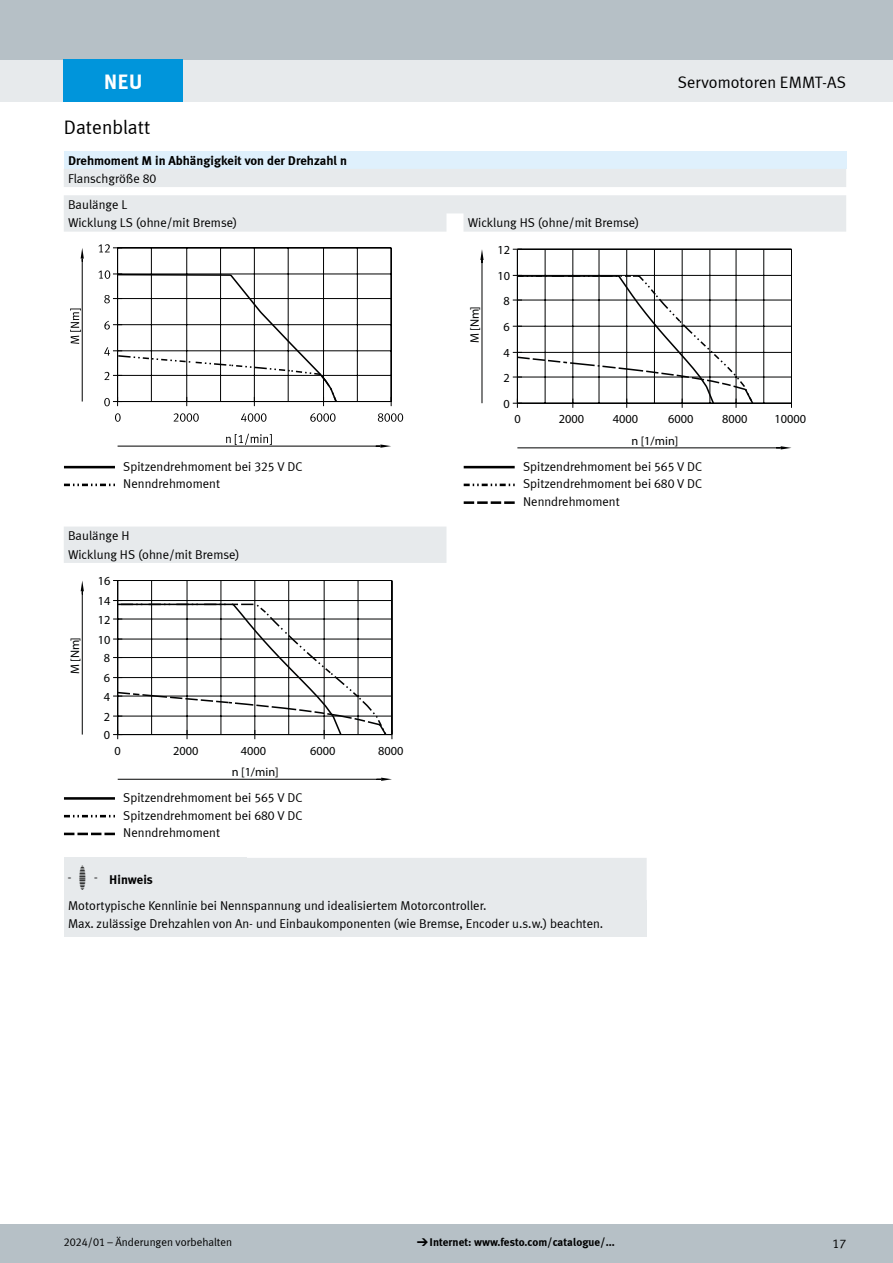
<style>
.page{position:relative;width:893px;height:1263px;background:#fff}
.page>*{position:absolute;margin:0;border:0;box-sizing:border-box;transform-origin:0 0}
.t1{font:700 21px "Meta Plus LF";color:#fff}
.t2{font:19.5px "Meta Plus LF";color:#000}
.t3{font:16.5px "Meta Plus LF";color:#000}
.t4{font:12.75px/17.7px "Meta Plus LF";color:#000}
.t5{font:700 12.75px "Meta Plus LF";color:#000}
.t6{font:12.3px "Meta Plus LF";color:#010202}
.t7{font:700 11.25px "Meta Plus LF";color:#000}
.t8{font:11.25px "Meta Plus LF";color:#000}
.s1{font-family:"Meto Pict 182";font-size:24px}
.s2{font-weight:700}
.s3{font-family:"Meto Pict 182";font-weight:400}
</style>
<div class="page">
<div style="left:0;top:1225px;width:893px;height:38px;background:#b6c0c6"></div>
<div style="left:0;top:60px;width:893px;height:42px;background:#e7eaec"></div>
<div style="left:0;top:0;width:893px;height:60px;background:#b6c0c6"></div>
<div style="left:64px;top:151px;width:782px;height:18px;background:#dff0fc"></div>
<svg style="left:64px;top:169px;width:782px;height:63px;background:#eaecee"></svg>
<svg style="left:226px;top:434px;width:46px;height:11px"></svg>
<hr style="left:118px;top:446px;width:262px;height:1px;background:#000">
<svg style="left:376px;top:444px;width:15px;height:4px"></svg>
<svg style="left:70px;top:308px;width:11px;height:36px"></svg>
<hr style="left:82px;top:259px;width:1px;height:142px;background:#000">
<svg style="left:81px;top:248px;width:3px;height:14px"></svg>
<hr style="left:117px;top:248px;width:1px;height:153px;background:#000">
<hr style="left:186px;top:248px;width:1px;height:153px;background:#000">
<hr style="left:254px;top:248px;width:1px;height:153px;background:#000">
<hr style="left:323px;top:248px;width:1px;height:153px;background:#000">
<hr style="left:391px;top:248px;width:1px;height:153px;background:#000">
<hr style="left:151px;top:248px;width:1px;height:153px;background:#000">
<hr style="left:220px;top:248px;width:1px;height:153px;background:#000">
<hr style="left:288px;top:248px;width:1px;height:153px;background:#000">
<hr style="left:357px;top:248px;width:1px;height:153px;background:#000">
<hr style="left:118px;top:401px;width:273px;height:1px;background:#000">
<hr style="left:118px;top:375px;width:273px;height:1px;background:#000">
<hr style="left:118px;top:351px;width:273px;height:1px;background:#000">
<hr style="left:118px;top:324px;width:273px;height:1px;background:#000">
<hr style="left:118px;top:298px;width:273px;height:1px;background:#000">
<hr style="left:118px;top:274px;width:273px;height:1px;background:#000">
<hr style="left:118px;top:248px;width:273px;height:1px;background:#000">
<svg style="left:115px;top:413px;width:6px;height:9px"></svg>
<svg style="left:174px;top:413px;width:25px;height:9px"></svg>
<svg style="left:241px;top:413px;width:25px;height:9px"></svg>
<svg style="left:310px;top:413px;width:26px;height:9px"></svg>
<svg style="left:378px;top:413px;width:25px;height:9px"></svg>
<svg style="left:99px;top:244px;width:23px;height:8px"></svg>
<svg style="left:99px;top:270px;width:239px;height:136px"></svg>
<hr style="left:517px;top:448px;width:264px;height:1px;background:#010202">
<svg style="left:776px;top:446px;width:15px;height:3px"></svg>
<hr style="left:482px;top:260px;width:1px;height:143px;background:#010202">
<svg style="left:480px;top:249px;width:4px;height:14px"></svg>
<hr style="left:517px;top:275px;width:274px;height:1px;background:#010202">
<hr style="left:517px;top:300px;width:274px;height:1px;background:#010202">
<hr style="left:517px;top:326px;width:274px;height:1px;background:#010202">
<hr style="left:517px;top:352px;width:274px;height:1px;background:#010202">
<hr style="left:517px;top:377px;width:274px;height:1px;background:#010202">
<hr style="left:517px;top:403px;width:274px;height:1px;background:#010202">
<hr style="left:517px;top:249px;width:274px;height:1px;background:#010202">
<hr style="left:763px;top:249px;width:1px;height:154px;background:#010202">
<hr style="left:710px;top:249px;width:1px;height:154px;background:#010202">
<hr style="left:654px;top:249px;width:1px;height:154px;background:#010202">
<hr style="left:599px;top:249px;width:1px;height:154px;background:#010202">
<hr style="left:545px;top:249px;width:1px;height:154px;background:#010202">
<hr style="left:736px;top:249px;width:1px;height:154px;background:#010202">
<hr style="left:682px;top:249px;width:1px;height:154px;background:#010202">
<hr style="left:626px;top:249px;width:1px;height:154px;background:#010202">
<hr style="left:573px;top:249px;width:1px;height:154px;background:#010202">
<hr style="left:791px;top:249px;width:1px;height:154px;background:#010202">
<hr style="left:517px;top:249px;width:1px;height:154px;background:#010202">
<svg style="left:513px;top:274px;width:242px;height:134px"></svg>
<hr style="left:64px;top:466px;width:51px;height:2px;background:#000">
<svg style="left:64px;top:484px;width:51px;height:2px"></svg>
<hr style="left:464px;top:466px;width:51px;height:2px;background:#000">
<svg style="left:464px;top:484px;width:51px;height:2px"></svg>
<svg style="left:464px;top:501px;width:51px;height:3px"></svg>
<div style="left:64px;top:526px;width:382px;height:37px;background:#e7eaec"></div>
<hr style="left:118px;top:779px;width:263px;height:1px;background:#010202">
<svg style="left:377px;top:778px;width:15px;height:3px"></svg>
<hr style="left:82px;top:591px;width:1px;height:143px;background:#010202">
<svg style="left:81px;top:581px;width:3px;height:13px"></svg>
<hr style="left:118px;top:580px;width:274px;height:1px;background:#010202">
<hr style="left:358px;top:580px;width:1px;height:154px;background:#010202">
<hr style="left:288px;top:580px;width:1px;height:154px;background:#010202">
<hr style="left:221px;top:580px;width:1px;height:154px;background:#010202">
<hr style="left:151px;top:580px;width:1px;height:154px;background:#010202">
<hr style="left:324px;top:580px;width:1px;height:154px;background:#010202">
<hr style="left:255px;top:580px;width:1px;height:154px;background:#010202">
<hr style="left:187px;top:580px;width:1px;height:154px;background:#010202">
<hr style="left:392px;top:580px;width:1px;height:154px;background:#010202">
<hr style="left:117px;top:580px;width:1px;height:154px;background:#010202">
<svg style="left:113px;top:600px;width:280px;height:139px"></svg>
<hr style="left:64px;top:797px;width:51px;height:3px;background:#000">
<svg style="left:64px;top:815px;width:51px;height:2px"></svg>
<svg style="left:64px;top:833px;width:51px;height:2px"></svg>
<div style="left:246px;top:858px;width:401px;height:42px;background:#e7eaec"></div>
<div style="left:64px;top:857px;width:182px;height:42px;background:#e7eaec"></div>
<div style="left:64px;top:900px;width:583px;height:19px;background:#e7eaec"></div>
<div style="left:64px;top:918px;width:583px;height:19px;background:#e7eaec"></div>
<div style="left:64px;top:60px;width:119px;height:42px;background:#0095db"></div>
<h1 class="t1" style="left:104px;top:68px;width:40px">NEU</h1>
<h2 class="t2" style="left:64px;top:116px;width:88px">Datenblatt</h2>
<p class="t5" style="left:68px;top:152px;width:281px">Drehmoment M in Abhängigkeit von der Drehzahl n</p>
<p class="t4" style="left:68px;top:165px;width:90px;line-height:26.4px">Flanschgröße 80<br>Baulänge L</p>
<p class="t4" style="left:68px;top:214px;width:171px">Wicklung LS (ohne/mit Bremse)</p>
<p class="t6" style="left:463px;top:213px;width:95px">EMMT-AS-80-L-HS</p>
<p class="t4" style="left:468px;top:214px;width:173px">Wicklung HS (ohne/mit Bremse)</p>
<p class="t6" style="left:497px;top:242px;width:14px">12</p>
<p class="t6" style="left:497px;top:268px;width:14px">10</p>
<p class="t6" style="left:467px;top:343px;width:38px;rotate:-90deg">M [Nm]</p>
<p class="t6" style="left:503px;top:293px;width:8px">8</p>
<p class="t6" style="left:503px;top:319px;width:8px">6</p>
<p class="t6" style="left:503px;top:345px;width:8px">4</p>
<p class="t6" style="left:503px;top:370px;width:8px">2</p>
<p class="t6" style="left:503px;top:396px;width:8px">0</p>
<p class="t3" style="left:678px;top:73px;width:170px">Servomotoren EMMT-AS</p>
<p class="t6" style="left:514px;top:411px;width:8px">0</p>
<p class="t6" style="left:559px;top:411px;width:27px">2000</p>
<p class="t6" style="left:613px;top:411px;width:27px">4000</p>
<p class="t6" style="left:668px;top:411px;width:27px">6000</p>
<p class="t6" style="left:722px;top:411px;width:27px">8000</p>
<p class="t6" style="left:774px;top:411px;width:33px">10000</p>
<p class="t6" style="left:631px;top:433px;width:48px">n [1/min]</p>
<p class="t4" style="left:123px;top:457px;width:181px">Spitzendrehmoment bei 325 V DC<br>Nenndrehmoment</p>
<p class="t4" style="left:523px;top:457px;width:181px;text-align:justify">Spitzendrehmoment bei 565 V DC Spitzendrehmoment bei 680 V DC Nenndrehmoment</p>
<p class="t4" style="left:68px;top:527px;width:63px">Baulänge H</p>
<p class="t6" style="left:64px;top:544px;width:98px">EMMT-AS-80-H-HS</p>
<p class="t4" style="left:68px;top:545px;width:173px">Wicklung HS (ohne/mit Bremse)</p>
<p class="t6" style="left:98px;top:573px;width:14px">16</p>
<p class="t6" style="left:98px;top:593px;width:14px">14</p>
<p class="t6" style="left:67px;top:674px;width:38px;rotate:-90deg">M [Nm]</p>
<p class="t6" style="left:98px;top:612px;width:14px">12</p>
<p class="t6" style="left:98px;top:632px;width:14px">10</p>
<p class="t6" style="left:104px;top:650px;width:8px">8</p>
<p class="t6" style="left:104px;top:670px;width:8px">6</p>
<p class="t6" style="left:104px;top:689px;width:8px">4</p>
<p class="t6" style="left:104px;top:709px;width:8px">2</p>
<p class="t6" style="left:104px;top:727px;width:8px">0</p>
<p class="t6" style="left:115px;top:743px;width:8px">0</p>
<p class="t6" style="left:173px;top:743px;width:27px">2000</p>
<p class="t6" style="left:241px;top:743px;width:27px">4000</p>
<p class="t6" style="left:310px;top:743px;width:27px">6000</p>
<p class="t6" style="left:378px;top:743px;width:27px">8000</p>
<p class="t6" style="left:232px;top:764px;width:49px">n [1/min]</p>
<p class="t4" style="left:123px;top:788px;width:181px;text-align:justify">Spitzendrehmoment bei 565 V DC Spitzendrehmoment bei 680 V DC Nenndrehmoment</p>
<p class="t4" style="left:68px;top:866px;width:420px;line-height:26.7px"><span class="s1">-H-</span> <span class="s2">Hinweis<br></span>Motortypische Kennlinie bei Nennspannung und idealisiertem Motorcontroller.</p>
<p class="t4" style="left:68px;top:915px;width:537px">Max. zulässige Drehzahlen von An- und Einbaukomponenten (wie Bremse, Encoder u.s.w.) beachten.</p>
<p class="t8" style="left:64px;top:1236px;width:170px">2024/01 – Änderungen vorbehalten</p>
<p class="t7" style="left:417px;top:1235px;width:199px"><span class="s3">d</span>Internet: www.festo.com/catalogue/...</p>
<p class="t4" style="left:832px;top:1234px;width:15px">17</p>
</div>
